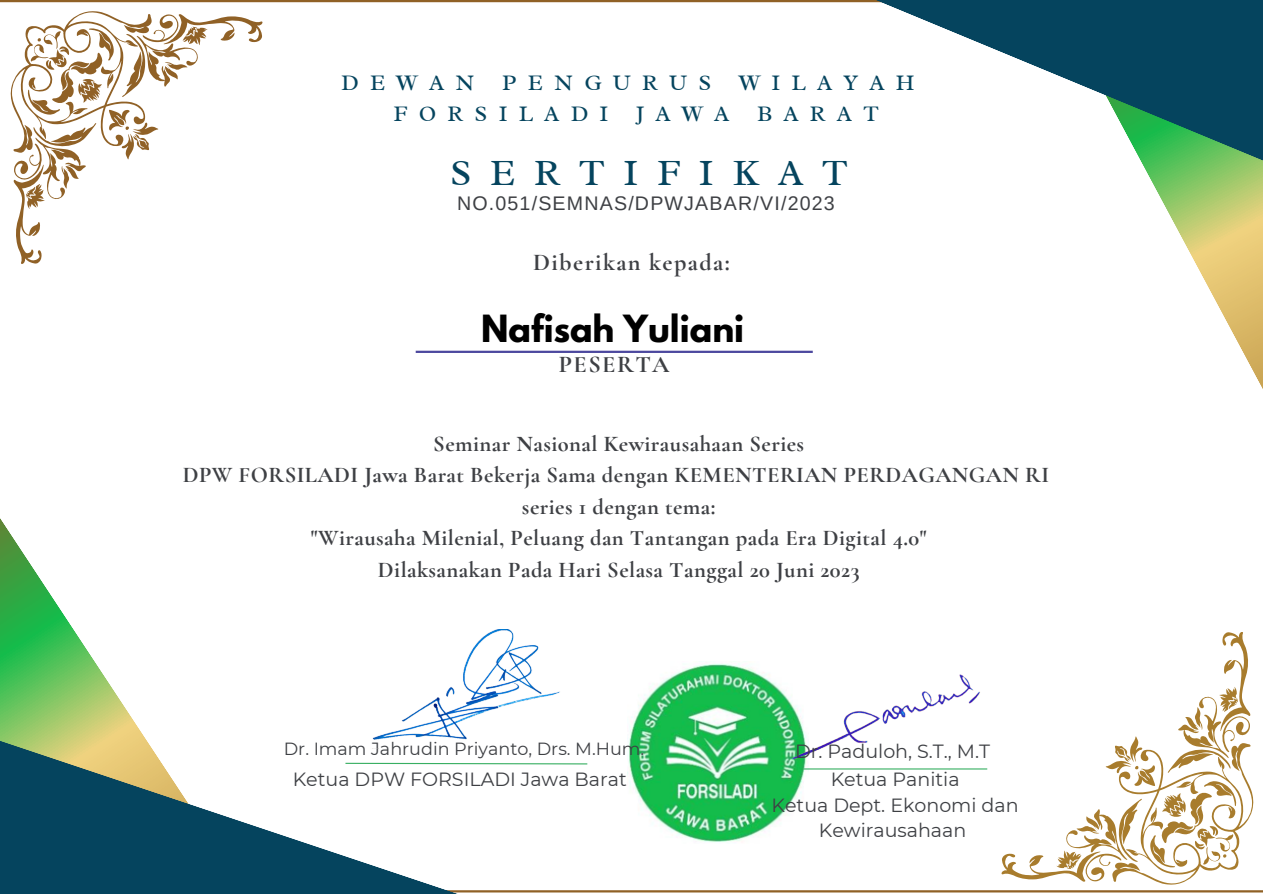
<style>
.page{position:relative;width:1263px;height:894px;background:#fff}
.page>*{position:absolute;margin:0;border:0;box-sizing:border-box;transform-origin:0 0}
.t1{font:37.5px "Radley";letter-spacing:.5em;color:#05445e}
.t2{font:700 33.15px "League Spartan";color:#000}
.t3{font:700 24.15px "Cormorant Garamond";letter-spacing:.06em;color:#3e4044}
.t4{font:700 22.5px "Cormorant Garamond";letter-spacing:.02em;color:#3e4044}
.t5{font:22.5px "Radley";letter-spacing:.5em;color:#05445e}
.t6{font:19.65px "Arimo";letter-spacing:.06em;color:#3e4044}
.t7{font:19.05px/25.8px "Montserrat";color:#3e4044;text-align:center}
.t8{font:17.55px "Montserrat";color:#3e4044}
</style>
<div class="page">
<hr style="left:416px;top:350px;width:397px;height:3px;background:#4c489e">
<svg style="left:1173px;top:222px;width:90px;height:167px"></svg>
<svg style="left:767px;top:0;width:496px;height:222px"></svg>
<svg style="left:0;top:518px;width:109px;height:165px"></svg>
<svg style="left:0;top:683px;width:491px;height:210px"></svg>
<svg style="left:10px;top:11px;width:253px;height:253px"></svg>
<svg style="left:1002px;top:632px;width:252px;height:252px"></svg>
<img style="left:628px;top:663px;width:162px;height:179px">
<svg style="left:344px;top:762px;width:244px;height:2px"></svg>
<img style="left:774px;top:652px;width:263px;height:153px">
<img style="left:371px;top:629px;width:189px;height:118px">
<p class="t5" style="left:341px;top:68px;width:575px">DEWAN PENGURUS WILAYAH</p>
<p class="t5" style="left:394px;top:99px;width:486px">FORSILADI JAWA BARAT</p>
<p class="t1" style="left:450px;top:149px;width:399px">SERTIFIKAT</p>
<p class="t6" style="left:457px;top:192px;width:379px">NO.051/SEMNAS/DPWJABAR/VI/2023</p>
<p class="t3" style="left:533px;top:248px;width:198px">Diberikan kepada:</p>
<p class="t2" style="left:481px;top:312px;width:265px">Nafisah Yuliani</p>
<p class="t3" style="left:559px;top:349px;width:112px">PESERTA</p>
<p class="t4" style="left:433px;top:430px;width:372px">Seminar Nasional Kewirausahaan Series</p>
<p class="t4" style="left:183px;top:461px;width:868px">DPW FORSILADI Jawa Barat Bekerja Sama dengan KEMENTERIAN PERDAGANGAN RI</p>
<p class="t4" style="left:522px;top:493px;width:195px">series 1 dengan tema:</p>
<p class="t4" style="left:311px;top:524px;width:617px">"Wirausaha Milenial, Peluang dan Tantangan pada Era Digital 4.0"</p>
<p class="t4" style="left:378px;top:556px;width:483px">Dilaksanakan Pada Hari Selasa Tanggal 20 Juni 2023</p>
<p class="t8" style="left:284px;top:737px;width:362px">Dr. Imam Jahrudin Priyanto, Drs. M.Hum.</p>
<p class="t7" style="left:795px;top:737px;width:196px">Dr. Paduloh, S.T., M.T</p>
<p class="t7" style="left:293px;top:766px;width:336px">Ketua DPW FORSILADI Jawa Barat</p>
<p class="t7" style="left:831px;top:765px;width:130px">Ketua Panitia</p>
<p class="t7" style="left:772px;top:791px;width:249px">Ketua Dept. Ekonomi dan<br>Kewirausahaan</p>
</div>
